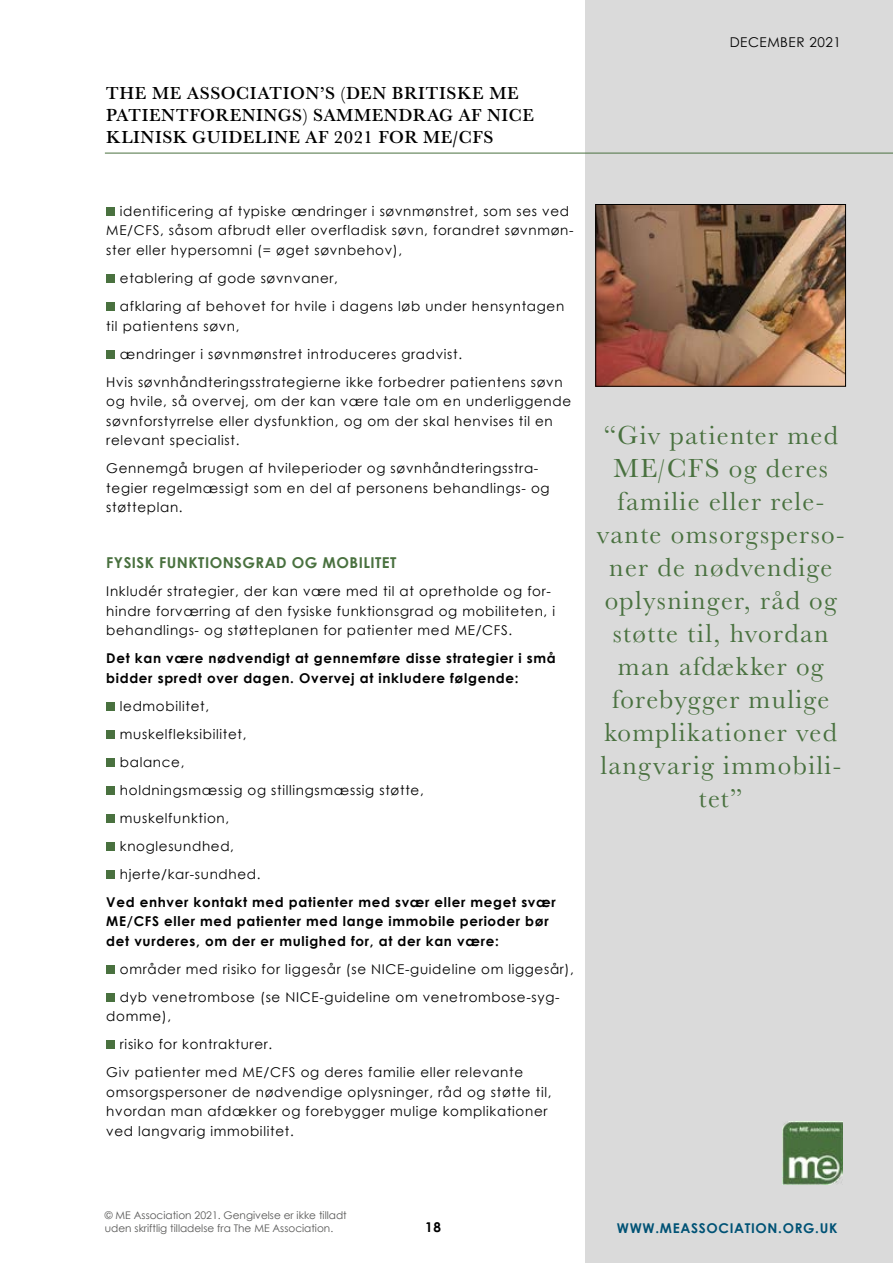
<style>
.page{position:relative;width:893px;height:1263px;background:#fff}
.page>*{position:absolute;margin:0;border:0;box-sizing:border-box;transform-origin:0 0}
.t1{font:27px/33px "Baskerville URW";letter-spacing:.05em;color:#49713f;text-align:center}
.t2{font:500 18px/21.6px "Baskerville URW";letter-spacing:.03em;color:#000}
.t3{font:700 15px "Century Gothic";letter-spacing:.03em;color:#49713f}
.t4{font:13.5px/19.5px "Century Gothic";letter-spacing:.05em;color:#000}
.t5{font:700 13.5px/19.5px "Century Gothic";letter-spacing:.05em;color:#000}
.t6{font:700 13.5px "Century Gothic";letter-spacing:.05em;color:#005275}
.t7{font:10.5px/12.6px "Century Gothic";color:#575756}
</style>
<div class="page">
<div style="left:585px;top:0;width:308px;height:1263px;background:#dadada"></div>
<img style="left:782px;top:1122px;width:60px;height:62px">
<hr style="left:105px;top:153px;width:788px;height:1px;background:#49713f">
<img style="left:597px;top:206px;width:247px;height:179px">
<div style="left:595px;top:204px;width:251px;height:183px;border:1px solid #000"></div>
<div style="left:106px;top:207px;width:9px;height:9px;background:#49713f"></div>
<div style="left:106px;top:274px;width:9px;height:9px;background:#49713f"></div>
<div style="left:106px;top:302px;width:9px;height:9px;background:#49713f"></div>
<div style="left:106px;top:350px;width:9px;height:8px;background:#49713f"></div>
<div style="left:106px;top:702px;width:9px;height:9px;background:#49713f"></div>
<div style="left:106px;top:730px;width:9px;height:9px;background:#49713f"></div>
<div style="left:106px;top:758px;width:9px;height:9px;background:#49713f"></div>
<div style="left:106px;top:786px;width:9px;height:9px;background:#49713f"></div>
<div style="left:106px;top:814px;width:9px;height:9px;background:#49713f"></div>
<div style="left:106px;top:842px;width:9px;height:9px;background:#49713f"></div>
<div style="left:106px;top:870px;width:9px;height:9px;background:#49713f"></div>
<div style="left:106px;top:965px;width:9px;height:9px;background:#49713f"></div>
<div style="left:106px;top:993px;width:9px;height:9px;background:#49713f"></div>
<div style="left:106px;top:1041px;width:9px;height:8px;background:#49713f"></div>
<h2 class="t2" style="left:106px;top:82px;width:429px">THE ME ASSOCIATION’S (DEN BRITISKE ME<br>PATIENTFORENINGS) SAMMENDRAG AF NICE<br>KLINISK GUIDELINE AF 2021 FOR ME/CFS</h2>
<p class="t4" style="left:106px;top:201px;width:469px;text-indent:14px">identificering af typiske ændringer i søvnmønstret, som ses ved<br>ME/CFS, såsom afbrudt eller overfladisk søvn, forandret søvnmøn&shy;ster eller hypersomni (= øget søvnbehov),</p>
<p class="t4" style="left:120px;top:264px;width:446px;line-height:28px">etablering af gode søvnvaner,<br>afklaring af behovet for hvile i dagens løb under hensyntagen</p>
<p class="t4" style="left:106px;top:316px;width:135px">til patientens søvn,</p>
<p class="t4" style="left:120px;top:344px;width:344px">ændringer i søvnmønstret introduceres gradvist.</p>
<p class="t4" style="left:106px;top:372px;width:458px">Hvis søvnhåndteringsstrategierne ikke forbedrer patientens søvn</p>
<p class="t4" style="left:106px;top:391px;width:466px">og hvile, så overvej, om der kan være tale om en underliggende søvnforstyrrelse eller dysfunktion, og om der skal henvises til en relevant specialist.</p>
<p class="t4" style="left:106px;top:458px;width:445px">Gennemgå brugen af hvileperioder og søvnhåndteringsstra&shy;tegier regelmæssigt som en del af personens behandlings- og støtteplan.</p>
<p class="t3" style="left:106px;top:551px;width:292px">FYSISK FUNKTIONSGRAD OG MOBILITET</p>
<p class="t4" style="left:106px;top:581px;width:450px">Inkludér strategier, der kan være med til at opretholde og for&shy;hindre forværring af den fysiske funktionsgrad og mobiliteten, i behandlings- og støtteplanen for patienter med ME/CFS.</p>
<p class="t5" style="left:106px;top:648px;width:451px">Det kan være nødvendigt at gennemføre disse strategier i små bidder spredt over dagen. Overvej at inkludere følgende:</p>
<p class="t4" style="left:120px;top:691px;width:305px;line-height:28px">ledmobilitet,<br>muskelfleksibilitet,<br>balance,<br>holdningsmæssig og stillingsmæssig støtte, muskelfunktion,<br>knoglesundhed,<br>hjerte/kar-sundhed.</p>
<p class="t5" style="left:106px;top:891px;width:451px">Ved enhver kontakt med patienter med svær eller meget svær<br>ME/CFS eller med patienter med lange immobile perioder bør det vurderes, om der er mulighed for, at der kan være:</p>
<p class="t4" style="left:120px;top:954px;width:456px;line-height:28px">områder med risiko for liggesår (se NICE-guideline om liggesår), dyb venetrombose (se NICE-guideline om venetrombose-syg-</p>
<p class="t4" style="left:106px;top:1006px;width:66px">domme),</p>
<p class="t4" style="left:120px;top:1034px;width:154px">risiko for kontrakturer.</p>
<p class="t4" style="left:106px;top:1062px;width:418px">Giv patienter med ME/CFS og deres familie eller relevante</p>
<p class="t4" style="left:106px;top:1082px;width:447px">omsorgspersoner de nødvendige oplysninger, råd og støtte til, hvordan man afdækker og forebygger mulige komplikationer ved langvarig immobilitet.</p>
<p class="t4" style="left:730px;top:32px;width:113px">DECEMBER 2021</p>
<h1 class="t1" style="left:597px;top:418px;width:249px">“Giv patienter med<br>ME/CFS og deres familie eller rele&shy;vante omsorgsperso&shy;ner de nødvendige oplysninger, råd og støtte til, hvordan man afdækker og forebygger mulige komplikationer ved langvarig immobili&shy;tet”</h1>
<p class="t7" style="left:105px;top:1209px;width:243px">© ME Association 2021. Gengivelse er ikke tilladt uden skriftlig tilladelse fra The ME Association.</p>
<p class="t5" style="left:425px;top:1216px;width:17px">18</p>
<p class="t6" style="left:617px;top:1217px;width:222px">WWW.MEASSOCIATION.ORG.UK</p>
</div>
